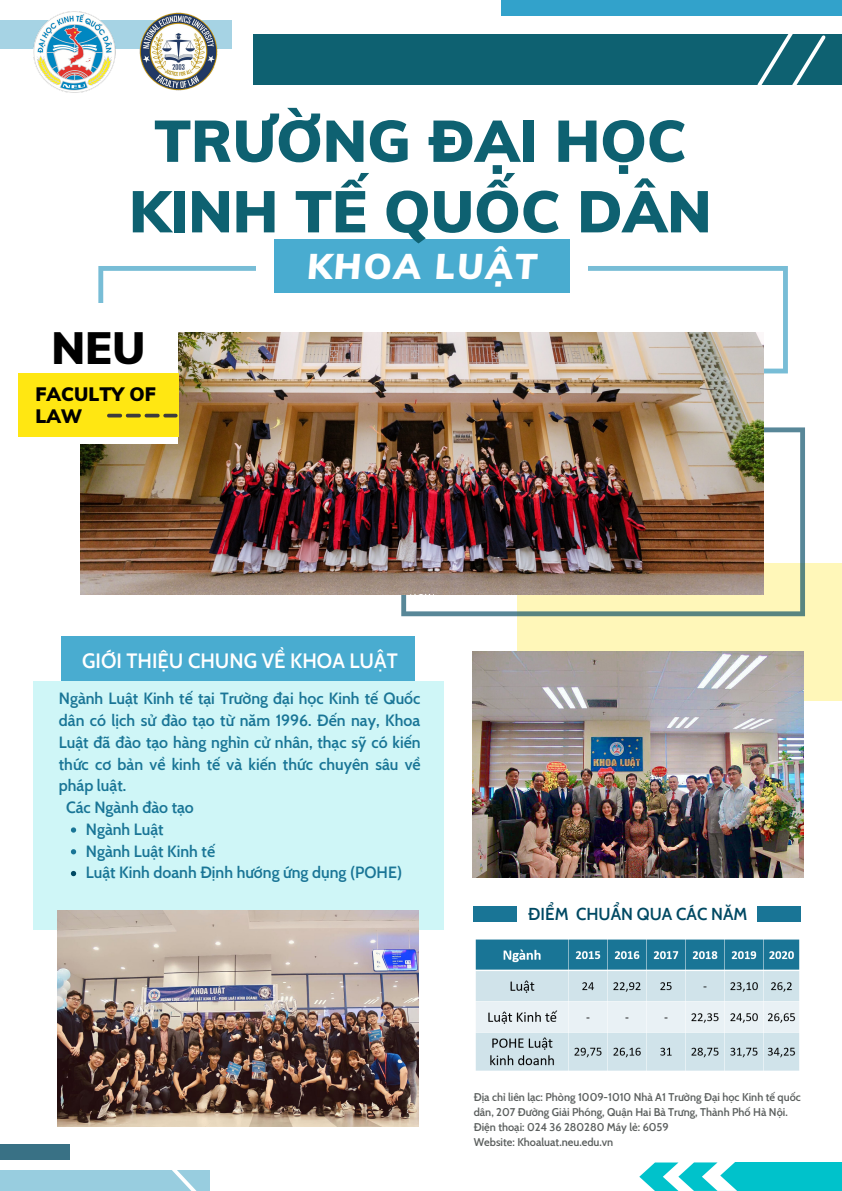
<style>
.page{position:relative;width:842px;height:1191px;background:#fff}
.page>*{position:absolute;margin:0;border:0;box-sizing:border-box;transform-origin:0 0}
.t1{font:900 58px "Muli";color:#0e6171}
.t2{font:900 44.3px "Muli";color:#000}
.t3{font:italic 900 35px "Muli";letter-spacing:.06em;color:#fff}
.t4{font:600 20.2px "Cabin";color:#fff}
.t5{font:900 19px "Muli";color:#000}
.t6{font:600 16.9px "Cabin";color:#004963}
.t7{font:600 15.9px/21.7px "Cabin";color:#197596;text-align:justify}
.t8{font:600 11px/14.8px "Cabin";color:#5b5f5e}
</style>
<div class="page">
<div style="left:253px;top:34px;width:589px;height:50px;background:#0e6171"></div>
<div style="left:0;top:1144px;width:69px;height:15px;background:#397185"></div>
<div style="left:0;top:1169px;width:210px;height:21px;background:#98cddf"></div>
<svg style="left:98px;top:266px;width:690px;height:107px"></svg>
<div style="left:256px;top:239px;width:332px;height:54px;background:#fff"></div>
<div style="left:274px;top:239px;width:296px;height:54px;background:#49acd0"></div>
<div style="left:517px;top:563px;width:325px;height:138px;background:#fff7b9"></div>
<svg style="left:401px;top:427px;width:404px;height:189px"></svg>
<img style="left:81px;top:332px;width:683px;height:262px">
<div style="left:33px;top:681px;width:410px;height:248px;background:#cff6f7"></div>
<div style="left:718px;top:1162px;width:124px;height:28px;background:#00c2cb"></div>
<div style="left:757px;top:906px;width:43px;height:15px;background:#197596"></div>
<div style="left:474px;top:906px;width:43px;height:15px;background:#197596"></div>
<img style="left:475px;top:939px;width:325px;height:132px">
<svg style="left:639px;top:1162px;width:97px;height:28px"></svg>
<div style="left:0;top:20px;width:232px;height:29px;background:#a6d3e4"></div>
<img style="left:139px;top:12px;width:79px;height:79px">
<img style="left:33px;top:11px;width:83px;height:82px">
<svg style="left:754px;top:15px;width:75px;height:70px"></svg>
<div style="left:501px;top:0;width:341px;height:15px;background:#32a2cb"></div>
<div style="left:0;top:303px;width:177px;height:141px;background:#fff"></div>
<div style="left:18px;top:373px;width:161px;height:64px;background:#ffe712"></div>
<svg style="left:107px;top:413px;width:71px;height:4px"></svg>
<img style="left:473px;top:651px;width:330px;height:226px">
<div style="left:61px;top:636px;width:353px;height:45px;background:#49acd0"></div>
<svg style="left:155px;top:1169px;width:55px;height:21px"></svg>
<img style="left:58px;top:910px;width:360px;height:216px">
<svg style="left:71px;top:827px;width:5px;height:5px"></svg>
<svg style="left:71px;top:849px;width:5px;height:5px"></svg>
<svg style="left:71px;top:870px;width:5px;height:6px"></svg>
<p class="t1" style="left:154px;top:103px;width:534px">TRƯỜNG ĐẠI HỌC</p>
<p class="t1" style="left:129px;top:174px;width:584px">KINH TẾ QUỐC DÂN</p>
<p class="t2" style="left:51px;top:320px;width:95px">NEU</p>
<p class="t5" style="left:35px;top:381px;width:122px">FACULTY OF</p>
<p class="t5" style="left:35px;top:404px;width:49px">LAW</p>
<p class="t3" style="left:307px;top:243px;width:231px">KHOA LUẬT</p>
<p class="t4" style="left:82px;top:648px;width:317px">GIỚI THIỆU CHUNG VỀ KHOA LUẬT</p>
<p class="t7" style="left:59px;top:687px;width:363px">Ngành Luật Kinh tế tại Trường đại học Kinh tế Quốc dân có lịch sử đào tạo từ năm 1996. Đến nay, Khoa Luật đã đào tạo hàng nghìn cử nhân, thạc sỹ có kiến thức cơ bản về kinh tế và kiến thức chuyên sâu về pháp luật.</p>
<p class="t7" style="left:66px;top:796px;width:129px">Các Ngành đào tạo</p>
<p class="t7" style="left:86px;top:818px;width:79px">Ngành Luật</p>
<p class="t7" style="left:86px;top:840px;width:131px">Ngành Luật Kinh tế</p>
<p class="t7" style="left:86px;top:861px;width:318px">Luật Kinh doanh Định hướng ứng dụng (POHE)</p>
<p class="t6" style="left:528px;top:903px;width:221px">ĐIỂM CHUẨN QUA CÁC NĂM</p>
<p class="t8" style="left:474px;top:1089px;width:329px">Địa chỉ liên lạc: Phòng 1009-1010 Nhà A1 Trường Đại học Kinh tế quốc dân, 207 Đường Giải Phóng, Quận Hai Bà Trưng, Thành Phố Hà Nội.</p>
<p class="t8" style="left:474px;top:1119px;width:196px">Điện thoại: 024 36 280280 Máy lẻ: 6059</p>
<p class="t8" style="left:474px;top:1133px;width:141px">Website: Khoaluat.neu.edu.vn</p>
</div>
